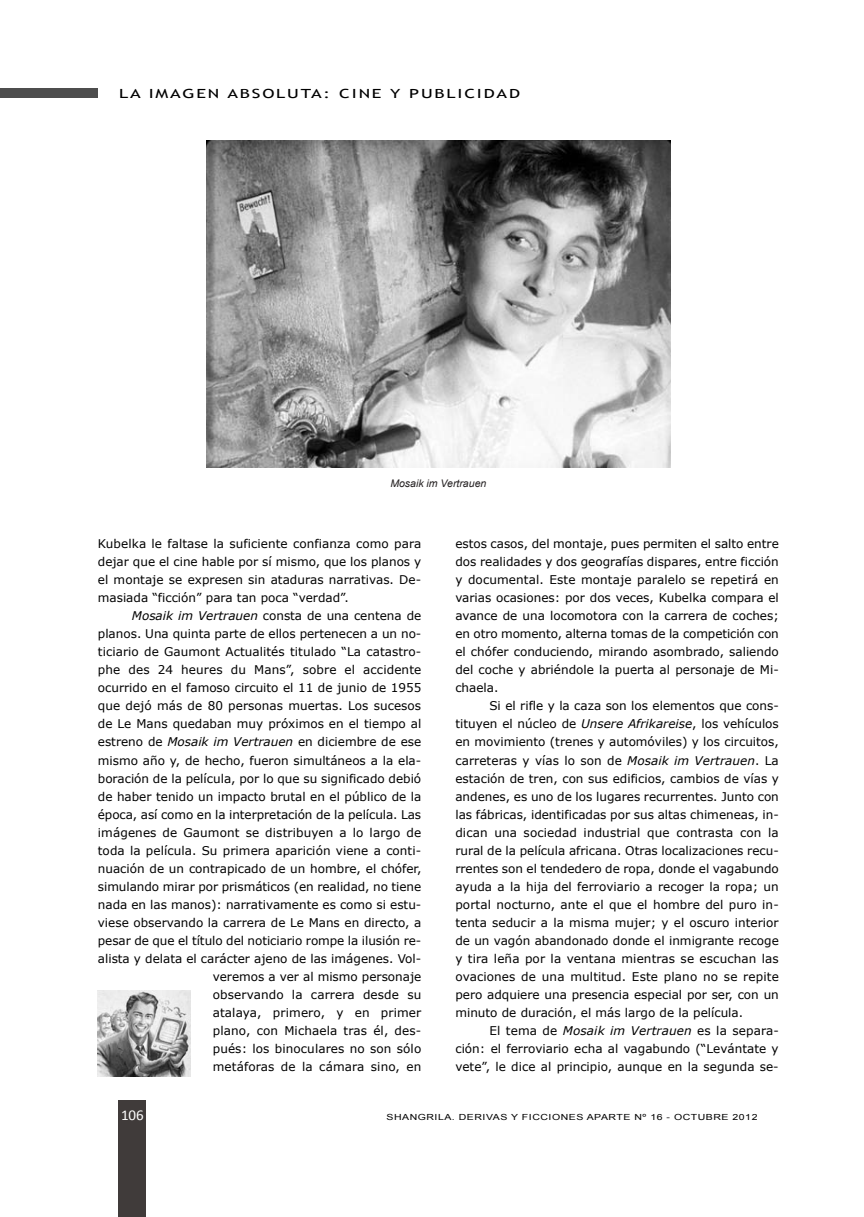
<style>
.page{position:relative;width:864px;height:1217px;background:#fff}
.page>*{position:absolute;margin:0;border:0;box-sizing:border-box;transform-origin:0 0}
.t1{font:15px "Calibri";color:#fff}
.t2{font:12.6px "Trebuchet MS";letter-spacing:.1em;color:#000;scale:1.43 1}
.t3{font:12px/18px "Verdana";color:#000;text-align:justify}
.t4{font:italic 10.5px "Arial";color:#231f20}
.t5{font:8.4px "Arial";letter-spacing:.05em;color:#000;scale:1.25 1}
.s1{font-style:italic}
</style>
<div class="page">
<div style="left:0;top:89px;width:98px;height:9px;background:#4d4d4d"></div>
<div style="left:119px;top:1099px;width:27px;height:117px;background:#403b3a"></div>
<img style="left:98px;top:990px;width:92px;height:85px">
<img style="left:206px;top:140px;width:464px;height:327px">
<p class="t2" style="left:119px;top:86px;width:282px">LA IMAGEN ABSOLUTA: CINE Y PUBLICIDAD</p>
<p class="t4" style="left:390px;top:477px;width:97px">Mosaik im Vertrauen</p>
<p class="t3" style="left:98px;top:534px;width:325px">Kubelka le faltase la suficiente confianza como para dejar que el cine hable por sí mismo, que los planos y el montaje se expresen sin ataduras narrativas. De&shy;masiada “ficción” para tan poca “verdad”.</p>
<p class="t3" style="left:98px;top:606px;width:325px;text-align:right"><span class="s1">Mosaik im Vertrauen</span> consta de una centena de planos. una quinta parte de ellos pertenecen a un no&shy;ticiario de Gaumont actualités titulado “La catastro&shy;phe des 24 heures du Mans”, sobre el accidente ocurrido en el famoso circuito el 11 de junio de 1955 que dejó más de 80 personas muertas. Los sucesos de Le Mans quedaban muy próximos en el tiempo al estreno de <span class="s1">Mosaik im Vertrauen</span> en diciembre de ese mismo año y, de hecho, fueron simultáneos a la ela&shy;boración de la película, por lo que su significado debió de haber tenido un impacto brutal en el público de la época, así como en la interpretación de la película. Las imágenes de Gaumont se distribuyen a lo largo de toda la película. Su primera aparición viene a conti&shy;nuación de un contrapicado de un hombre, el chófer, simulando mirar por prismáticos (en realidad, no tiene nada en las manos): narrativamente es como si estu&shy;viese observando la carrera de Le Mans en directo, a pesar de que el título del noticiario rompe la ilusión re&shy;alista y delata el carácter ajeno de las imágenes. Vol&shy;veremos a ver al mismo personaje<br>observando la carrera desde su<br>atalaya, primero, y en primer<br>plano, con Michaela tras él, des-<br>pués: los binoculares no son sólo<br>metáforas de la cámara sino, en</p>
<p class="t3" style="left:455px;top:534px;width:325px">estos casos, del montaje, pues permiten el salto entre dos realidades y dos geografías dispares, entre ficción y documental. Este montaje paralelo se repetirá en varias ocasiones: por dos veces, Kubelka compara el avance de una locomotora con la carrera de coches; en otro momento, alterna tomas de la competición con el chófer conduciendo, mirando asombrado, saliendo del coche y abriéndole la puerta al personaje de Mi&shy;chaela.</p>
<p class="t3" style="left:455px;top:696px;width:325px;text-indent:34px">Si el rifle y la caza son los elementos que cons&shy;tituyen el núcleo de <span class="s1">Unsere Afrikareise</span>, los vehículos en movimiento (trenes y automóviles) y los circuitos, carreteras y vías lo son de <span class="s1">Mosaik im Vertrauen</span>. La estación de tren, con sus edificios, cambios de vías y andenes, es uno de los lugares recurrentes. Junto con las fábricas, identificadas por sus altas chimeneas, in&shy;dican una sociedad industrial que contrasta con la rural de la película africana. otras localizaciones recu&shy;rrentes son el tendedero de ropa, donde el vagabundo ayuda a la hija del ferroviario a recoger la ropa; un portal nocturno, ante el que el hombre del puro in&shy;tenta seducir a la misma mujer; y el oscuro interior de un vagón abandonado donde el inmigrante recoge y tira leña por la ventana mientras se escuchan las ovaciones de una multitud. Este plano no se repite pero adquiere una presencia especial por ser, con un minuto de duración, el más largo de la película.</p>
<p class="t3" style="left:455px;top:1020px;width:325px;text-indent:34px">El tema de <span class="s1">Mosaik im Vertrauen</span> es la separa&shy;ción: el ferroviario echa al vagabundo (“Levántate y vete”, le dice al principio, aunque en la segunda se-</p>
<p class="t1" style="left:121px;top:1105px;width:24px">106</p>
<p class="t5" style="left:386px;top:1112px;width:298px">SHANGRILA. DERIVAS Y FICCIONES APARTE Nº 16 - OCTUBRE 2012</p>
</div>
